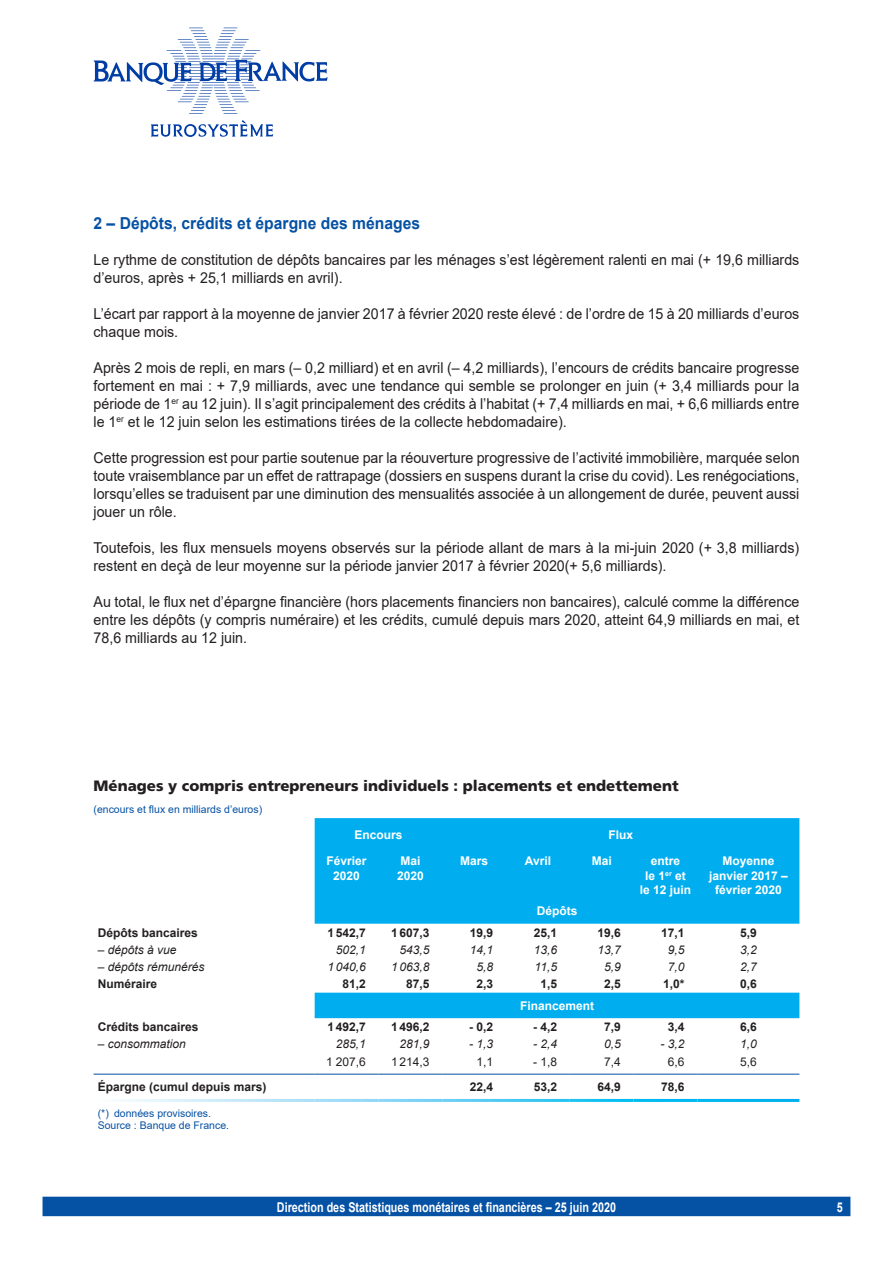
<style>
.page{position:relative;width:893px;height:1263px;background:#fff}
.page>*{position:absolute;margin:0;border:0;box-sizing:border-box;transform-origin:0 0}
.t1{font:700 16.5px "Arial";color:#0551a4;scale:.95 1}
.t2{font:15px/18px "Arial";color:#231f20;scale:.95 1}
.t3{font:900 15px "Frutiger LT Std";color:#231f20}
.t4{font:700 13.5px "Arial";color:#fff;scale:.8 1}
.t5{font:700 12px "Arial";color:#231f20}
.t6{font:italic 12px "Arial";color:#231f20}
.t7{font:700 12px/14.4px "Arial";color:#fff;text-align:center}
.t8{font:12px "Arial";color:#231f20}
.t9{font:10.5px/12.6px "Arial";color:#0551a4}
</style>
<div class="page">
<div style="left:43px;top:1197px;width:807px;height:19px;background:#0551a4"></div>
<svg style="left:94px;top:28px;width:233px;height:86px"></svg>
<svg style="left:151px;top:120px;width:122px;height:17px"></svg>
<svg style="left:315px;top:818px;width:484px;height:200px;fill:#00aeef"></svg>
<hr style="left:94px;top:1074px;width:221px;height:1px;background:#0551a4">
<hr style="left:315px;top:1074px;width:63px;height:1px;background:#0551a4">
<hr style="left:378px;top:1074px;width:64px;height:1px;background:#0551a4">
<hr style="left:442px;top:1074px;width:64px;height:1px;background:#0551a4">
<hr style="left:506px;top:1074px;width:64px;height:1px;background:#0551a4">
<hr style="left:570px;top:1074px;width:64px;height:1px;background:#0551a4">
<hr style="left:634px;top:1074px;width:63px;height:1px;background:#0551a4">
<hr style="left:697px;top:1074px;width:102px;height:1px;background:#0551a4">
<p class="t1" style="left:94px;top:212px;width:345px">2 – Dépôts, crédits et épargne des ménages</p>
<p class="t2" style="left:94px;top:251px;width:744px">Le rythme de constitution de dépôts bancaires par les ménages s’est légèrement ralenti en mai (+ 19,6 milliards d’euros, après + 25,1 milliards en avril).</p>
<p class="t2" style="left:94px;top:305px;width:744px">L’écart par rapport à la moyenne de janvier 2017 à février 2020 reste élevé : de l’ordre de 15 à 20 milliards d’euros chaque mois.</p>
<p class="t2" style="left:94px;top:359px;width:745px;text-align:justify">Après 2 mois de repli, en mars (– 0,2 milliard) et en avril (– 4,2 milliards), l’encours de crédits bancaire progresse fortement en mai : + 7,9 milliards, avec une tendance qui semble se prolonger en juin (+ 3,4 milliards pour la période de 1<sup>er</sup> au 12 juin). Il s’agit principalement des crédits à l’habitat (+ 7,4 milliards en mai, + 6,6 milliards entre le 1<sup>er</sup> et le 12 juin selon les estimations tirées de la collecte hebdomadaire).</p>
<p class="t2" style="left:94px;top:449px;width:745px;text-align:justify">Cette progression est pour partie soutenue par la réouverture progressive de l’activité immobilière, marquée selon toute vraisemblance par un effet de rattrapage (dossiers en suspens durant la crise du covid). Les renégociations, lorsqu’elles se traduisent par une diminution des mensualités associée à un allongement de durée, peuvent aussi jouer un rôle.</p>
<p class="t2" style="left:94px;top:539px;width:744px">Toutefois, les flux mensuels moyens observés sur la période allant de mars à la mi‑juin 2020 (+ 3,8 milliards) restent en deçà de leur moyenne sur la période janvier 2017 à février 2020(+ 5,6 milliards).</p>
<p class="t2" style="left:94px;top:593px;width:744px;text-align:justify">Au total, le flux net d’épargne financière (hors placements financiers non bancaires), calculé comme la différence entre les dépôts (y compris numéraire) et les crédits, cumulé depuis mars 2020, atteint 64,9 milliards en mai, et 78,6 milliards au 12 juin.</p>
<p class="t3" style="left:94px;top:777px;width:587px">Ménages y compris entrepreneurs individuels : placements et endettement</p>
<p class="t9" style="left:94px;top:803px;width:170px">(encours et flux en milliards d’euros)</p>
<p class="t7" style="left:354px;top:828px;width:50px">Encours</p>
<p class="t7" style="left:608px;top:828px;width:26px">Flux</p>
<p class="t7" style="left:327px;top:854px;width:42px">Février<br>2020</p>
<p class="t7" style="left:397px;top:854px;width:28px;text-align:left">Mai<br>2020</p>
<p class="t7" style="left:460px;top:854px;width:30px">Mars</p>
<p class="t7" style="left:525px;top:854px;width:28px">Avril</p>
<p class="t7" style="left:592px;top:854px;width:22px">Mai</p>
<p class="t7" style="left:640px;top:854px;width:53px">entre<br>le 1<sup>er</sup> et le 12 juin</p>
<p class="t7" style="left:709px;top:854px;width:80px">Moyenne janvier 2017 – février 2020</p>
<p class="t7" style="left:537px;top:904px;width:42px">Dépôts</p>
<p class="t5" style="left:98px;top:924px;width:102px">Dépôts bancaires</p>
<p class="t5" style="left:327px;top:924px;width:40px">1542,7</p>
<p class="t5" style="left:391px;top:924px;width:40px">1607,3</p>
<p class="t5" style="left:470px;top:924px;width:25px">19,9</p>
<p class="t5" style="left:534px;top:924px;width:25px">25,1</p>
<p class="t5" style="left:597px;top:924px;width:25px">19,6</p>
<p class="t5" style="left:661px;top:924px;width:25px">17,1</p>
<p class="t5" style="left:740px;top:924px;width:18px">5,9</p>
<p class="t6" style="left:98px;top:942px;width:80px">– dépôts à vue</p>
<p class="t6" style="left:336px;top:942px;width:32px">502,1</p>
<p class="t6" style="left:399px;top:942px;width:32px">543,5</p>
<p class="t6" style="left:470px;top:942px;width:25px">14,1</p>
<p class="t6" style="left:534px;top:942px;width:25px">13,6</p>
<p class="t6" style="left:597px;top:942px;width:25px">13,7</p>
<p class="t6" style="left:668px;top:942px;width:18px">9,5</p>
<p class="t6" style="left:740px;top:942px;width:18px">3,2</p>
<p class="t6" style="left:98px;top:959px;width:108px">– dépôts rémunérés</p>
<p class="t6" style="left:327px;top:959px;width:40px">1040,6</p>
<p class="t6" style="left:391px;top:959px;width:40px">1063,8</p>
<p class="t6" style="left:477px;top:959px;width:18px">5,8</p>
<p class="t6" style="left:535px;top:959px;width:24px">11,5</p>
<p class="t6" style="left:604px;top:959px;width:18px">5,9</p>
<p class="t6" style="left:668px;top:959px;width:18px">7,0</p>
<p class="t6" style="left:740px;top:959px;width:18px">2,7</p>
<p class="t5" style="left:98px;top:976px;width:61px">Numéraire</p>
<p class="t5" style="left:342px;top:976px;width:25px">81,2</p>
<p class="t5" style="left:406px;top:976px;width:25px">87,5</p>
<p class="t5" style="left:477px;top:976px;width:18px">2,3</p>
<p class="t5" style="left:540px;top:976px;width:18px">1,5</p>
<p class="t5" style="left:604px;top:976px;width:18px">2,5</p>
<p class="t5" style="left:663px;top:976px;width:23px">1,0*</p>
<p class="t5" style="left:740px;top:976px;width:18px">0,6</p>
<p class="t7" style="left:520px;top:998px;width:76px">Financement</p>
<p class="t5" style="left:98px;top:1018px;width:102px">Crédits bancaires</p>
<p class="t5" style="left:327px;top:1018px;width:40px">1492,7</p>
<p class="t5" style="left:391px;top:1018px;width:40px">1496,2</p>
<p class="t5" style="left:469px;top:1018px;width:26px">- 0,2</p>
<p class="t5" style="left:533px;top:1018px;width:26px">- 4,2</p>
<p class="t5" style="left:604px;top:1018px;width:18px">7,9</p>
<p class="t5" style="left:668px;top:1018px;width:18px">3,4</p>
<p class="t5" style="left:740px;top:1018px;width:18px">6,6</p>
<p class="t6" style="left:98px;top:1036px;width:90px">– consommation</p>
<p class="t6" style="left:336px;top:1036px;width:32px">285,1</p>
<p class="t6" style="left:399px;top:1036px;width:32px">281,9</p>
<p class="t6" style="left:469px;top:1036px;width:26px">- 1,3</p>
<p class="t6" style="left:533px;top:1036px;width:26px">- 2,4</p>
<p class="t6" style="left:604px;top:1036px;width:18px">0,5</p>
<p class="t6" style="left:661px;top:1036px;width:26px">- 3,2</p>
<p class="t6" style="left:740px;top:1036px;width:18px">1,0</p>
<p class="t8" style="left:326px;top:1053px;width:41px">1 207,6</p>
<p class="t8" style="left:391px;top:1053px;width:40px">1214,3</p>
<p class="t8" style="left:477px;top:1053px;width:18px">1,1</p>
<p class="t8" style="left:533px;top:1053px;width:26px">- 1,8</p>
<p class="t8" style="left:604px;top:1053px;width:18px">7,4</p>
<p class="t8" style="left:668px;top:1053px;width:18px">6,6</p>
<p class="t8" style="left:740px;top:1053px;width:18px">5,6</p>
<p class="t5" style="left:98px;top:1079px;width:170px">Épargne (cumul depuis mars)</p>
<p class="t5" style="left:470px;top:1079px;width:25px">22,4</p>
<p class="t5" style="left:534px;top:1079px;width:25px">53,2</p>
<p class="t5" style="left:597px;top:1079px;width:25px">64,9</p>
<p class="t5" style="left:661px;top:1079px;width:25px">78,6</p>
<p class="t9" style="left:98px;top:1106px;width:133px">(*) données provisoires.<br>Source : Banque de France.</p>
<p class="t4" style="left:277px;top:1197px;width:425px">Direction des Statistiques monétaires et financières – 25 juin 2020</p>
<p class="t4" style="left:837px;top:1197px;width:9px">5</p>
</div>
